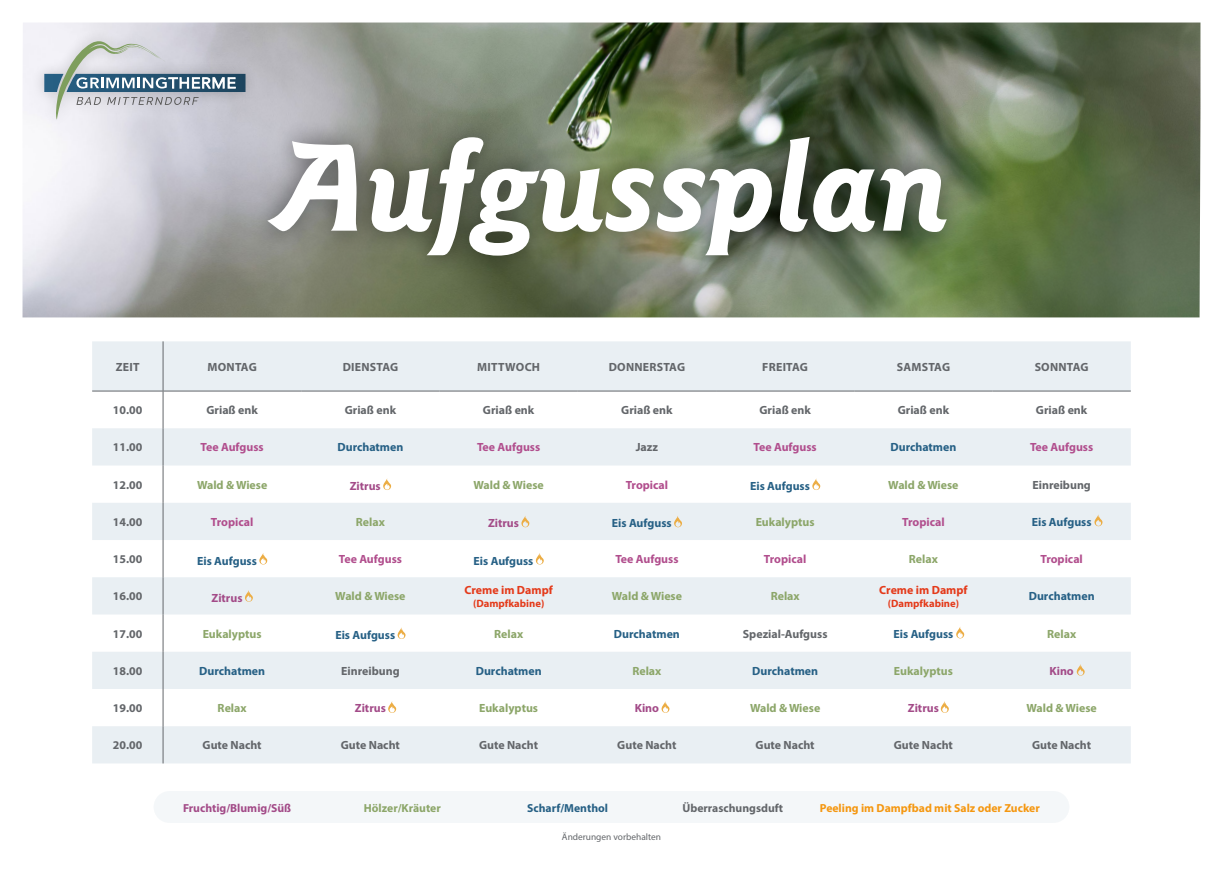
<style>
.page{position:relative;width:1223px;height:869px;background:#fff}
.page>*{position:absolute;margin:0;border:0;box-sizing:border-box;transform-origin:0 0}
.t1{font:italic 700 131.25px "Goudy Sans Std";color:#fff}
.t2{font:700 11.88px "Myriad Pro";color:#63666a}
.t3{font:700 11.88px "Myriad Pro";color:#8ca669}
.t4{font:700 11.88px "Myriad Pro";color:#266085}
.t5{font:700 11.88px "Myriad Pro";color:#b14e8d}
.t6{font:700 11.88px "Myriad Pro";letter-spacing:.02em;color:#63666a}
.t7{font:700 11.88px "Myriad Pro";color:#a34b88}
.t8{font:700 11.88px "Myriad Pro";color:#e43a1a}
.t9{font:700 11.62px "Myriad Pro";color:#f49710}
.t10{font:700 11.62px "Myriad Pro";color:#a34b88}
.t11{font:700 11.62px "Myriad Pro";color:#63666a}
.t12{font:700 11.62px "Myriad Pro";color:#8ca669}
.t13{font:700 11.62px "Myriad Pro";color:#266085}
.t14{font:700 10.62px "Myriad Pro";color:#e43a1a}
.t15{font:9.38px "Myriad Pro";color:#63666a}
</style>
<div class="page">
<img style="left:22px;top:23px;width:1178px;height:294px">
<div style="left:246px;top:114px;width:721px;height:165px;background:#000;opacity:.5"></div>
<svg style="left:92px;top:341px;width:1038px;height:422px;fill:#e9eff3"></svg>
<hr style="left:92px;top:390px;width:71px;height:1px;background:#63666a">
<hr style="left:163px;top:390px;width:138px;height:1px;background:#63666a">
<hr style="left:301px;top:390px;width:138px;height:1px;background:#63666a">
<hr style="left:439px;top:390px;width:139px;height:1px;background:#63666a">
<hr style="left:578px;top:390px;width:138px;height:1px;background:#63666a">
<hr style="left:716px;top:390px;width:138px;height:1px;background:#63666a">
<hr style="left:854px;top:390px;width:138px;height:1px;background:#63666a">
<hr style="left:992px;top:390px;width:138px;height:1px;background:#63666a">
<hr style="left:163px;top:341px;width:1px;height:49px;background:#63666a">
<hr style="left:163px;top:391px;width:1px;height:37px;background:#63666a">
<hr style="left:163px;top:428px;width:1px;height:37px;background:#63666a">
<hr style="left:163px;top:465px;width:1px;height:37px;background:#63666a">
<hr style="left:163px;top:502px;width:1px;height:37px;background:#63666a">
<hr style="left:163px;top:539px;width:1px;height:38px;background:#63666a">
<hr style="left:163px;top:577px;width:1px;height:37px;background:#63666a">
<hr style="left:163px;top:614px;width:1px;height:37px;background:#63666a">
<hr style="left:163px;top:651px;width:1px;height:37px;background:#63666a">
<hr style="left:163px;top:688px;width:1px;height:37px;background:#63666a">
<hr style="left:163px;top:725px;width:1px;height:38px;background:#63666a">
<svg style="left:383px;top:478px;width:8px;height:12px"></svg>
<svg style="left:812px;top:478px;width:8px;height:12px"></svg>
<svg style="left:521px;top:515px;width:8px;height:12px"></svg>
<svg style="left:674px;top:515px;width:8px;height:12px"></svg>
<svg style="left:259px;top:552px;width:8px;height:12px"></svg>
<svg style="left:536px;top:552px;width:8px;height:12px"></svg>
<svg style="left:245px;top:589px;width:8px;height:12px"></svg>
<svg style="left:397px;top:627px;width:8px;height:11px"></svg>
<div style="left:153px;top:790px;width:916px;height:32px;background:#f4f7f9;border-radius:16px"></div>
<svg style="left:940px;top:700px;width:8px;height:12px"></svg>
<div style="left:31px;top:28px;width:228px;height:102px;background:#000;opacity:.2"></div>
<svg style="left:44px;top:41px;width:201px;height:78px;background:#b3bcc4"></svg>
<svg style="left:661px;top:700px;width:8px;height:12px"></svg>
<svg style="left:1094px;top:514px;width:8px;height:12px"></svg>
<svg style="left:956px;top:626px;width:8px;height:12px"></svg>
<svg style="left:388px;top:700px;width:8px;height:12px"></svg>
<svg style="left:1076px;top:663px;width:8px;height:12px"></svg>
<h1 class="t1" style="left:274px;top:111px;width:675px">Aufgussplan</h1>
<p class="t2" style="left:116px;top:359px;width:25px">ZEIT</p>
<p class="t2" style="left:207px;top:359px;width:51px">MONTAG</p>
<p class="t6" style="left:343px;top:359px;width:57px">DIENSTAG</p>
<p class="t6" style="left:477px;top:359px;width:64px">MITTWOCH</p>
<p class="t6" style="left:608px;top:359px;width:78px">DONNERSTAG</p>
<p class="t6" style="left:762px;top:359px;width:47px">FREITAG</p>
<p class="t6" style="left:896px;top:359px;width:55px">SAMSTAG</p>
<p class="t6" style="left:1034px;top:359px;width:55px">SONNTAG</p>
<p class="t2" style="left:113px;top:402px;width:31px">10.00</p>
<p class="t2" style="left:206px;top:402px;width:53px">Griaß enk</p>
<p class="t2" style="left:345px;top:402px;width:53px">Griaß enk</p>
<p class="t2" style="left:483px;top:402px;width:53px">Griaß enk</p>
<p class="t2" style="left:621px;top:402px;width:53px">Griaß enk</p>
<p class="t2" style="left:759px;top:402px;width:53px">Griaß enk</p>
<p class="t2" style="left:897px;top:402px;width:53px">Griaß enk</p>
<p class="t2" style="left:1036px;top:402px;width:53px">Griaß enk</p>
<p class="t2" style="left:113px;top:439px;width:31px">11.00</p>
<p class="t5" style="left:200px;top:439px;width:65px">Tee Aufguss</p>
<p class="t4" style="left:337px;top:439px;width:67px">Durchatmen</p>
<p class="t5" style="left:477px;top:439px;width:65px">Tee Aufguss</p>
<p class="t2" style="left:636px;top:439px;width:24px">Jazz</p>
<p class="t5" style="left:753px;top:439px;width:65px">Tee Aufguss</p>
<p class="t4" style="left:890px;top:439px;width:67px">Durchatmen</p>
<p class="t5" style="left:1030px;top:439px;width:65px">Tee Aufguss</p>
<p class="t2" style="left:113px;top:476px;width:31px">12.00</p>
<p class="t3" style="left:197px;top:476px;width:72px">Wald &amp; Wiese</p>
<p class="t7" style="left:350px;top:478px;width:33px">Zitrus</p>
<p class="t3" style="left:473px;top:476px;width:72px">Wald &amp; Wiese</p>
<p class="t5" style="left:625px;top:476px;width:44px">Tropical</p>
<p class="t4" style="left:750px;top:478px;width:61px">Eis Aufguss</p>
<p class="t3" style="left:888px;top:476px;width:72px">Wald &amp; Wiese</p>
<p class="t2" style="left:1032px;top:476px;width:60px">Einreibung</p>
<p class="t2" style="left:113px;top:514px;width:31px">14.00</p>
<p class="t5" style="left:211px;top:514px;width:44px">Tropical</p>
<p class="t3" style="left:356px;top:514px;width:31px">Relax</p>
<p class="t7" style="left:488px;top:515px;width:33px">Zitrus</p>
<p class="t4" style="left:612px;top:515px;width:61px">Eis Aufguss</p>
<p class="t3" style="left:755px;top:514px;width:60px">Eukalyptus</p>
<p class="t5" style="left:902px;top:514px;width:44px">Tropical</p>
<p class="t4" style="left:1031px;top:514px;width:61px">Eis Aufguss</p>
<p class="t2" style="left:113px;top:551px;width:31px">15.00</p>
<p class="t4" style="left:197px;top:552px;width:61px">Eis Aufguss</p>
<p class="t5" style="left:339px;top:551px;width:65px">Tee Aufguss</p>
<p class="t4" style="left:473px;top:552px;width:61px">Eis Aufguss</p>
<p class="t5" style="left:615px;top:551px;width:65px">Tee Aufguss</p>
<p class="t5" style="left:764px;top:551px;width:44px">Tropical</p>
<p class="t3" style="left:909px;top:551px;width:31px">Relax</p>
<p class="t5" style="left:1040px;top:551px;width:44px">Tropical</p>
<p class="t2" style="left:113px;top:588px;width:31px">16.00</p>
<p class="t7" style="left:211px;top:589px;width:33px">Zitrus</p>
<p class="t3" style="left:335px;top:588px;width:72px">Wald &amp; Wiese</p>
<p class="t8" style="left:464px;top:582px;width:90px">Creme im Dampf</p>
<p class="t14" style="left:473px;top:596px;width:73px">(Dampfkabine)</p>
<p class="t3" style="left:612px;top:588px;width:72px">Wald &amp; Wiese</p>
<p class="t3" style="left:770px;top:588px;width:31px">Relax</p>
<p class="t8" style="left:879px;top:582px;width:90px">Creme im Dampf</p>
<p class="t14" style="left:887px;top:596px;width:73px">(Dampfkabine)</p>
<p class="t4" style="left:1028px;top:588px;width:67px">Durchatmen</p>
<p class="t2" style="left:113px;top:625px;width:31px">17.00</p>
<p class="t3" style="left:203px;top:625px;width:60px">Eukalyptus</p>
<p class="t4" style="left:335px;top:627px;width:61px">Eis Aufguss</p>
<p class="t3" style="left:494px;top:625px;width:31px">Relax</p>
<p class="t4" style="left:614px;top:625px;width:67px">Durchatmen</p>
<p class="t2" style="left:743px;top:625px;width:86px">Spezial-Aufguss</p>
<p class="t4" style="left:893px;top:625px;width:61px">Eis Aufguss</p>
<p class="t3" style="left:1047px;top:625px;width:31px">Relax</p>
<p class="t2" style="left:113px;top:662px;width:31px">18.00</p>
<p class="t4" style="left:199px;top:662px;width:67px">Durchatmen</p>
<p class="t2" style="left:341px;top:662px;width:60px">Einreibung</p>
<p class="t4" style="left:475px;top:662px;width:67px">Durchatmen</p>
<p class="t3" style="left:632px;top:662px;width:31px">Relax</p>
<p class="t4" style="left:752px;top:662px;width:67px">Durchatmen</p>
<p class="t3" style="left:894px;top:662px;width:60px">Eukalyptus</p>
<p class="t7" style="left:1049px;top:662px;width:26px">Kino</p>
<p class="t2" style="left:113px;top:700px;width:31px">19.00</p>
<p class="t3" style="left:218px;top:700px;width:31px">Relax</p>
<p class="t7" style="left:355px;top:700px;width:33px">Zitrus</p>
<p class="t3" style="left:479px;top:700px;width:60px">Eukalyptus</p>
<p class="t7" style="left:634px;top:700px;width:26px">Kino</p>
<p class="t3" style="left:750px;top:700px;width:72px">Wald &amp; Wiese</p>
<p class="t7" style="left:907px;top:700px;width:33px">Zitrus</p>
<p class="t3" style="left:1026px;top:700px;width:72px">Wald &amp; Wiese</p>
<p class="t2" style="left:113px;top:737px;width:31px">20.00</p>
<p class="t2" style="left:202px;top:737px;width:61px">Gute Nacht</p>
<p class="t2" style="left:341px;top:737px;width:61px">Gute Nacht</p>
<p class="t2" style="left:479px;top:737px;width:61px">Gute Nacht</p>
<p class="t2" style="left:617px;top:737px;width:61px">Gute Nacht</p>
<p class="t2" style="left:755px;top:737px;width:61px">Gute Nacht</p>
<p class="t2" style="left:893px;top:737px;width:61px">Gute Nacht</p>
<p class="t2" style="left:1032px;top:737px;width:61px">Gute Nacht</p>
<p class="t10" style="left:183px;top:799px;width:110px">Fruchtig/Blumig/Süß</p>
<p class="t12" style="left:364px;top:799px;width:78px">Hölzer/Kräuter</p>
<p class="t13" style="left:527px;top:799px;width:83px">Scharf/Menthol</p>
<p class="t11" style="left:682px;top:799px;width:102px">Überraschungsduft</p>
<p class="t9" style="left:819px;top:799px;width:221px">Peeling im Dampfbad mit Salz oder Zucker</p>
<p class="t15" style="left:562px;top:830px;width:101px">Änderungen vorbehalten</p>
</div>
